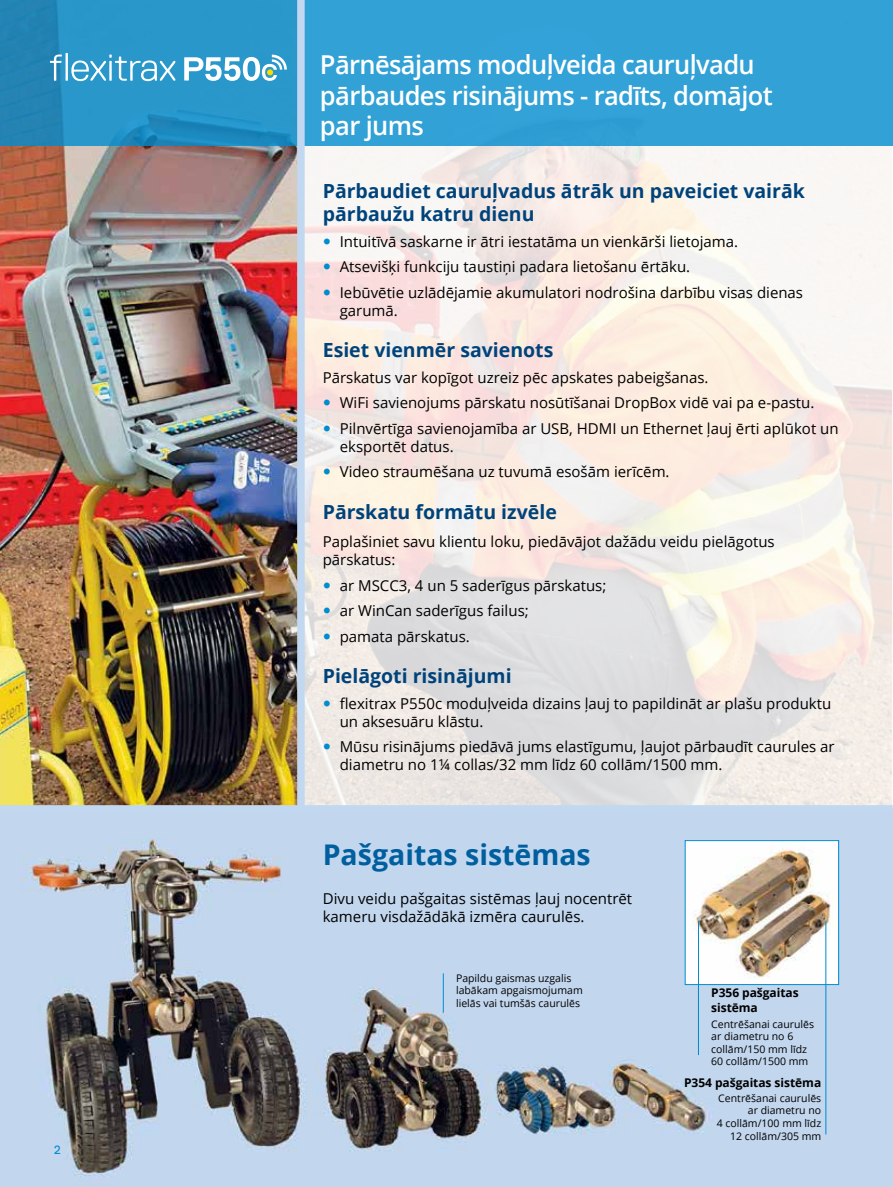
<style>
.page{position:relative;width:893px;height:1187px;background:#fff}
.page>*{position:absolute;margin:0;border:0;box-sizing:border-box;transform-origin:0 0}
.t1{font:700 28.5px "Open Sans";color:#005f9e}
.t2{font:600 25.95px/30.6px "Open Sans";letter-spacing:-.025em;color:#fff}
.t3{font:700 19.5px/23.4px "Open Sans";color:#00437b}
.t4{font:15px/25.5px "Open Sans";color:#000}
.t5{font:700 12px/14.4px "Open Sans";letter-spacing:-.005em;color:#000}
.t6{font:12px "Replica Std";color:#008ccf}
.t7{font:10.5px/12.6px "Open Sans";color:#000}
</style>
<div class="page">
<img style="left:0;top:812px;width:892px;height:374px">
<img style="left:0;top:146px;width:297px;height:659px">
<svg style="left:305px;top:146px;width:587px;height:659px"></svg>
<hr style="left:443px;top:973px;width:1px;height:39px;background:#008ccf">
<svg style="left:0;top:0;width:892px;height:146px;background:#2d9cd0"></svg>
<svg style="left:184px;top:55px;width:103px;height:26px"></svg>
<svg style="left:50px;top:53px;width:125px;height:28px;background:#5baed5"></svg>
<div style="left:0;top:805px;width:893px;height:7px;background:#c2d8f0"></div>
<div style="left:297px;top:0;width:8px;height:807px;background:#c2d8f0"></div>
<img style="left:687px;top:842px;width:150px;height:140px">
<div style="left:685px;top:840px;width:154px;height:144px;border:1px solid #008ccf"></div>
<hr style="left:698px;top:920px;width:1px;height:134px;background:#008ccf">
<hr style="left:825px;top:920px;width:1px;height:214px;background:#008ccf">
<img style="left:892px;top:807px;width:1px;height:379px">
<hr style="left:892px;top:0;width:1px;height:146px;background:#008ccf">
<svg style="left:324px;top:238px;width:6px;height:6px"></svg>
<svg style="left:324px;top:263px;width:6px;height:6px"></svg>
<svg style="left:324px;top:289px;width:6px;height:6px"></svg>
<svg style="left:324px;top:399px;width:6px;height:6px"></svg>
<svg style="left:324px;top:425px;width:6px;height:6px"></svg>
<svg style="left:324px;top:468px;width:6px;height:6px"></svg>
<svg style="left:324px;top:582px;width:6px;height:6px"></svg>
<svg style="left:324px;top:607px;width:6px;height:6px"></svg>
<svg style="left:324px;top:633px;width:6px;height:6px"></svg>
<svg style="left:324px;top:700px;width:6px;height:6px"></svg>
<svg style="left:324px;top:743px;width:6px;height:6px"></svg>
<p class="t6" style="left:54px;top:1142px;width:8px">2</p>
<h2 class="t2" style="left:320px;top:49px;width:454px">Pārnēsājams moduļveida cauruļvadu pārbaudes risinājums - radīts, domājot par jums</h2>
<h3 class="t3" style="left:323px;top:178px;width:484px">Pārbaudiet cauruļvadus ātrāk un paveiciet vairāk pārbaužu katru dienu</h3>
<p class="t4" style="left:340px;top:228px;width:465px">Intuitīvā saskarne ir ātri iestatāma un vienkārši lietojama.<br>Atsevišķi funkciju taustiņi padara lietošanu ērtāku.<br>Iebūvētie uzlādējamie akumulatori nodrošina darbību visas dienas</p>
<p class="t4" style="left:340px;top:297px;width:60px">garumā.</p>
<h3 class="t3" style="left:323px;top:338px;width:232px">Esiet vienmēr savienots</h3>
<p class="t4" style="left:340px;top:364px;width:500px;text-indent:-17px">Pārskatus var kopīgot uzreiz pēc apskates pabeigšanas.<br>WiFi savienojums pārskatu nosūtīšanai DropBox vidē vai pa e-pastu.<br>Pilnvērtīga savienojamība ar USB, HDMI un Ethernet ļauj ērti aplūkot un</p>
<p class="t4" style="left:340px;top:433px;width:331px">eksportēt datus.<br>Video straumēšana uz tuvumā esošām ierīcēm.</p>
<h3 class="t3" style="left:323px;top:499px;width:236px">Pārskatu formātu izvēle</h3>
<p class="t4" style="left:323px;top:532px;width:453px;line-height:18px">Paplašiniet savu klientu loku, piedāvājot dažādu veidu pielāgotus pārskatus:</p>
<p class="t4" style="left:340px;top:572px;width:268px">ar MSCC3, 4 un 5 saderīgus pārskatus; ar WinCan saderīgus failus;<br>pamata pārskatus.</p>
<h3 class="t3" style="left:323px;top:663px;width:190px">Pielāgoti risinājumi</h3>
<p class="t4" style="left:340px;top:693px;width:493px;line-height:18px">flexitrax P550c moduļveida dizains ļauj to papildināt ar plašu produktu un aksesuāru klāstu.</p>
<p class="t4" style="left:340px;top:737px;width:496px;line-height:18px">Mūsu risinājums piedāvā jums elastīgumu, ļaujot pārbaudīt caurules ar diametru no 1¼ collas/32 mm līdz 60 collām/1500 mm.</p>
<h1 class="t1" style="left:323px;top:834px;width:270px">Pašgaitas sistēmas</h1>
<p class="t4" style="left:323px;top:888px;width:311px;line-height:18px">Divu veidu pašgaitas sistēmas ļauj nocentrēt kameru visdažādākā izmēra caurulēs.</p>
<p class="t7" style="left:456px;top:971px;width:128px">Papildu gaismas uzgalis labākam apgaismojumam lielās vai tumšās caurulēs</p>
<p class="t5" style="left:711px;top:985px;width:89px">P356 pašgaitas sistēma</p>
<p class="t7" style="left:711px;top:1017px;width:104px">Centrēšanai caurulēs ar diametru no 6 collām/150 mm līdz<br>60 collām/1500 mm</p>
<p class="t5" style="left:684px;top:1074px;width:139px">P354 pašgaitas sistēma</p>
<p class="t7" style="left:717px;top:1091px;width:106px;text-align:right">Centrēšanai caurulēs ar diametru no<br>4 collām/100 mm līdz<br>12 collām/305 mm</p>
</div>
